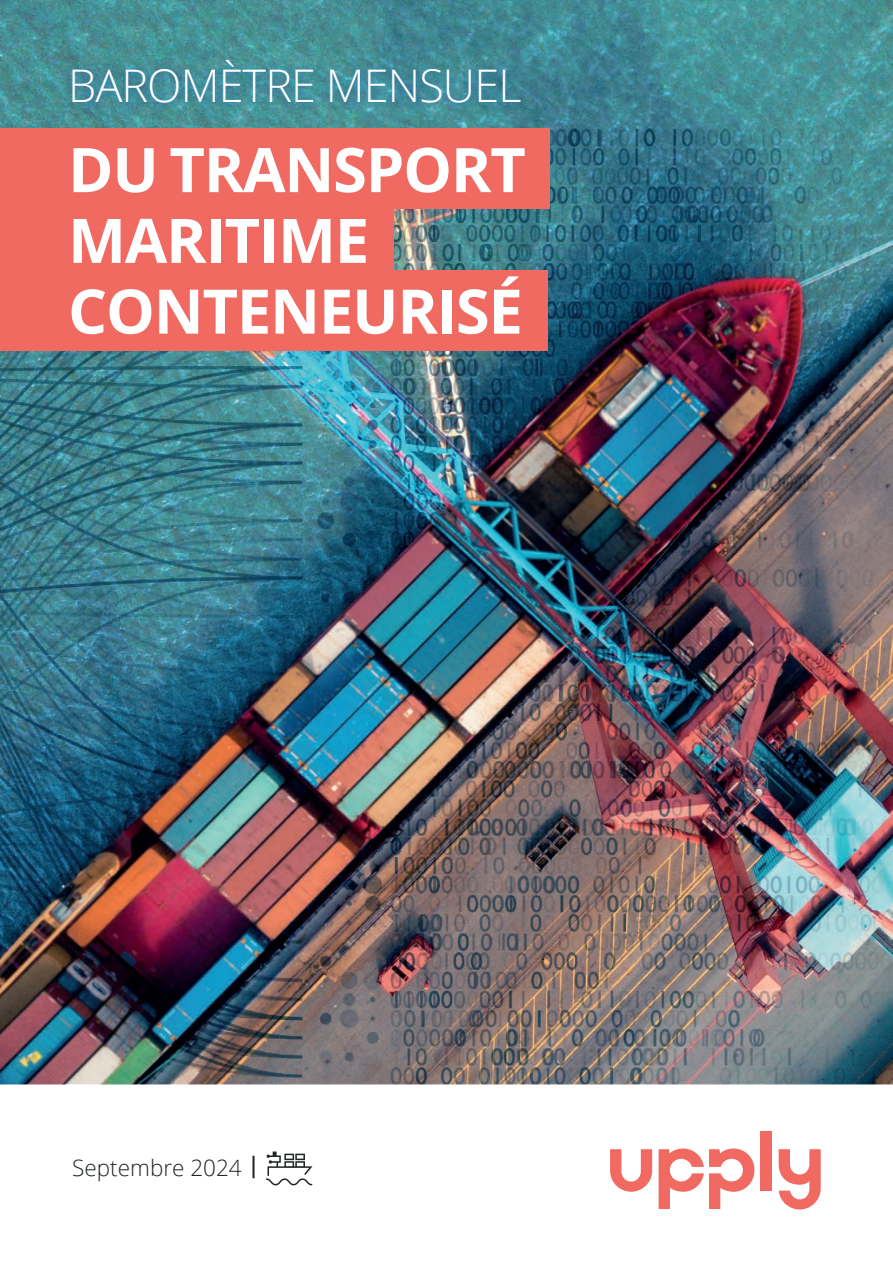
<style>
.page{position:relative;width:893px;height:1263px;background:#fff}
.page>*{position:absolute;margin:0;border:0;box-sizing:border-box;transform-origin:0 0}
.t1{font:700 61.5px/70.8px "Open Sans";letter-spacing:-.02em;color:#fff}
.t2{font:300 45px "Open Sans";letter-spacing:-.02em;color:#fff}
.t3{font:300 22.5px "Open Sans";color:#212527}
.s1{font-weight:600}
</style>
<div class="page">
<img style="left:0;top:0;width:893px;height:1084px">
<div style="left:63px;top:52px;width:466px;height:60px;background:#2466b2;opacity:.9"></div>
<div style="left:0;top:128px;width:550px;height:81px;background:#f16a62"></div>
<div style="left:0;top:199px;width:394px;height:81px;background:#f16a62"></div>
<div style="left:0;top:270px;width:547px;height:80px;background:#f16a62"></div>
<svg style="left:610px;top:1149px;width:42px;height:43px"></svg>
<svg style="left:659px;top:1148px;width:95px;height:61px"></svg>
<div style="left:760px;top:1131px;width:11px;height:59px;background:#f16a62"></div>
<svg style="left:779px;top:1149px;width:42px;height:60px"></svg>
<svg style="left:266px;top:1151px;width:46px;height:34px"></svg>
<p class="t2" style="left:68px;top:55px;width:455px">BAROMÈTRE MENSUEL</p>
<p class="t1" style="left:68px;top:133px;width:459px">DU TRANSPORT<br>MARITIME<br>CONTENEURISÉ</p>
<p class="t3" style="left:72px;top:1152px;width:189px">Septembre 2024 <span class="s1">|</span></p>
</div>
